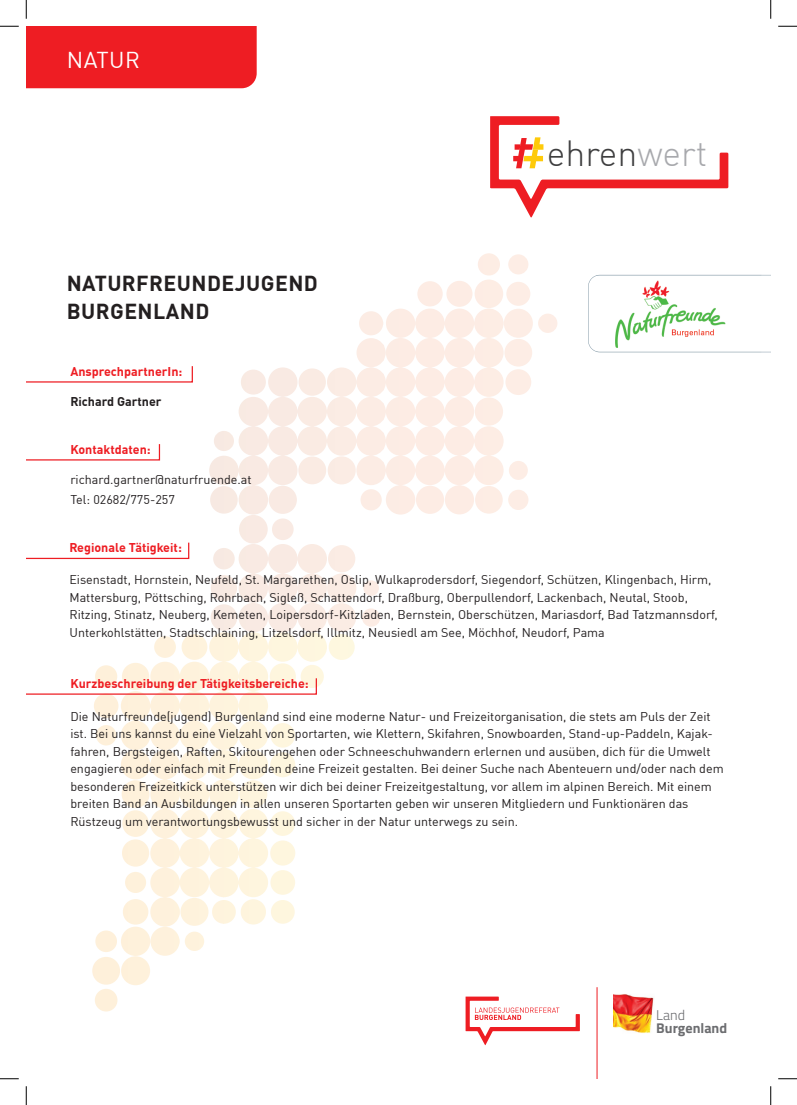
<style>
.page{position:relative;width:797px;height:1105px;background:#fff}
.page>*{position:absolute;margin:0;border:0;box-sizing:border-box;transform-origin:0 0}
.t1{font:300 35.62px "DIN Offc";color:#3e3e3f}
.t2{font:22.5px "DIN Offc";letter-spacing:.02em;color:#fff}
.t3{font:700 21.25px/28.8px "DIN Offc";letter-spacing:.02em;color:#231f20}
.t4{font:700 14.12px "Titillium";color:#6c6d70}
.t5{font:300 14.12px "Titillium";color:#6c6d70}
.t6{font:12.5px/17.5px "DIN Offc";color:#231f20}
.t7{font:700 12.5px "DIN Offc";color:#ee1d23}
.t8{font:700 12.5px "DIN Offc";color:#231f20}
.s1{color:#a8a9ad}
</style>
<div class="page">
<hr style="left:597px;top:987px;width:1px;height:92px;background:#ee1d23">
<svg style="left:465px;top:996px;width:115px;height:49px"></svg>
<img style="left:613px;top:994px;width:41px;height:39px">
<svg style="left:490px;top:116px;width:238px;height:102px"></svg>
<div style="left:26px;top:26px;width:231px;height:62px;background:#ee1d23"></div>
<img style="left:94px;top:636px;width:85px;height:291px">
<img style="left:179px;top:632px;width:45px;height:319px">
<img style="left:223px;top:633px;width:87px;height:264px">
<img style="left:310px;top:632px;width:45px;height:55px">
<img style="left:209px;top:338px;width:174px;height:177px">
<img style="left:383px;top:253px;width:174px;height:232px">
<img style="left:359px;top:311px;width:24px;height:24px;border-radius:12px">
<img style="left:222px;top:632px;width:92px;height:1px">
<svg style="left:588px;top:275px;width:182px;height:77px"></svg>
<svg style="left:26px;top:366px;width:167px;height:17px"></svg>
<svg style="left:26px;top:444px;width:135px;height:17px"></svg>
<svg style="left:26px;top:677px;width:291px;height:18px"></svg>
<svg style="left:26px;top:542px;width:164px;height:18px"></svg>
<img style="left:596px;top:275px;width:165px;height:77px">
<svg style="left:0;top:25px;width:19px;height:2px"></svg>
<svg style="left:778px;top:25px;width:19px;height:2px"></svg>
<svg style="left:0;top:1078px;width:19px;height:1px"></svg>
<svg style="left:778px;top:1078px;width:19px;height:1px"></svg>
<svg style="left:25px;top:0;width:2px;height:19px"></svg>
<svg style="left:25px;top:1086px;width:2px;height:19px"></svg>
<svg style="left:770px;top:0;width:1px;height:19px"></svg>
<svg style="left:770px;top:1086px;width:1px;height:19px"></svg>
<h2 class="t2" style="left:67px;top:46px;width:75px">NATUR</h2>
<h3 class="t3" style="left:67px;top:268px;width:253px">NATURFREUNDEJUGEND<br>BURGENLAND</h3>
<p class="t7" style="left:70px;top:363px;width:114px">AnsprechpartnerIn:</p>
<p class="t8" style="left:70px;top:393px;width:93px">Richard Gartner</p>
<p class="t7" style="left:70px;top:442px;width:82px">Kontaktdaten:</p>
<p class="t6" style="left:70px;top:470px;width:183px;line-height:20px">richard.gartner@naturfruende.at<br>Tel: 02682/775-257</p>
<h1 class="t1" style="left:547px;top:131px;width:162px">ehren<span class="s1">wert</span></h1>
<p class="t7" style="left:69px;top:539px;width:114px">Regionale Tätigkeit:</p>
<p class="t6" style="left:69px;top:570px;width:650px">Eisenstadt, Hornstein, Neufeld, St. Margarethen, Oslip, Wulkaprodersdorf, Siegendorf, Schützen, Klingenbach, Hirm, Mattersburg, Pöttsching, Rohrbach, Sigleß, Schattendorf, Draßburg, Oberpullendorf, Lackenbach, Neutal, Stoob, Ritzing, Stinatz, Neuberg, Kemeten, Loipersdorf-Kitzladen, Bernstein, Oberschützen, Mariasdorf, Bad Tatzmannsdorf, Unterkohlstätten, Stadtschlaining, Litzelsdorf, Illmitz, Neusiedl am See, Möchhof, Neudorf, Pama</p>
<p class="t7" style="left:70px;top:676px;width:240px">Kurzbeschreibung der Tätigkeitsbereiche:</p>
<p class="t6" style="left:70px;top:707px;width:655px">Die Naturfreunde(jugend) Burgenland sind eine moderne Natur- und Freizeitorganisation, die stets am Puls der Zeit ist. Bei uns kannst du eine Vielzahl von Sportarten, wie Klettern, Skifahren, Snowboarden, Stand-up-Paddeln, Kajak&shy;fahren, Bergsteigen, Raften, Skitourengehen oder Schneeschuhwandern erlernen und ausüben, dich für die Umwelt engagieren oder einfach mit Freunden deine Freizeit gestalten. Bei deiner Suche nach Abenteuern und/oder nach dem besonderen Freizeitkick unterstützen wir dich bei deiner Freizeitgestaltung, vor allem im alpinen Bereich. Mit einem breiten Band an Ausbildungen in allen unseren Sportarten geben wir unseren Mitgliedern und Funktionären das Rüstzeug um verantwortungsbewusst und sicher in der Natur unterwegs zu sein.</p>
<p class="t5" style="left:656px;top:1005px;width:30px">Land</p>
<p class="t4" style="left:656px;top:1017px;width:72px">Burgenland</p>
</div>
